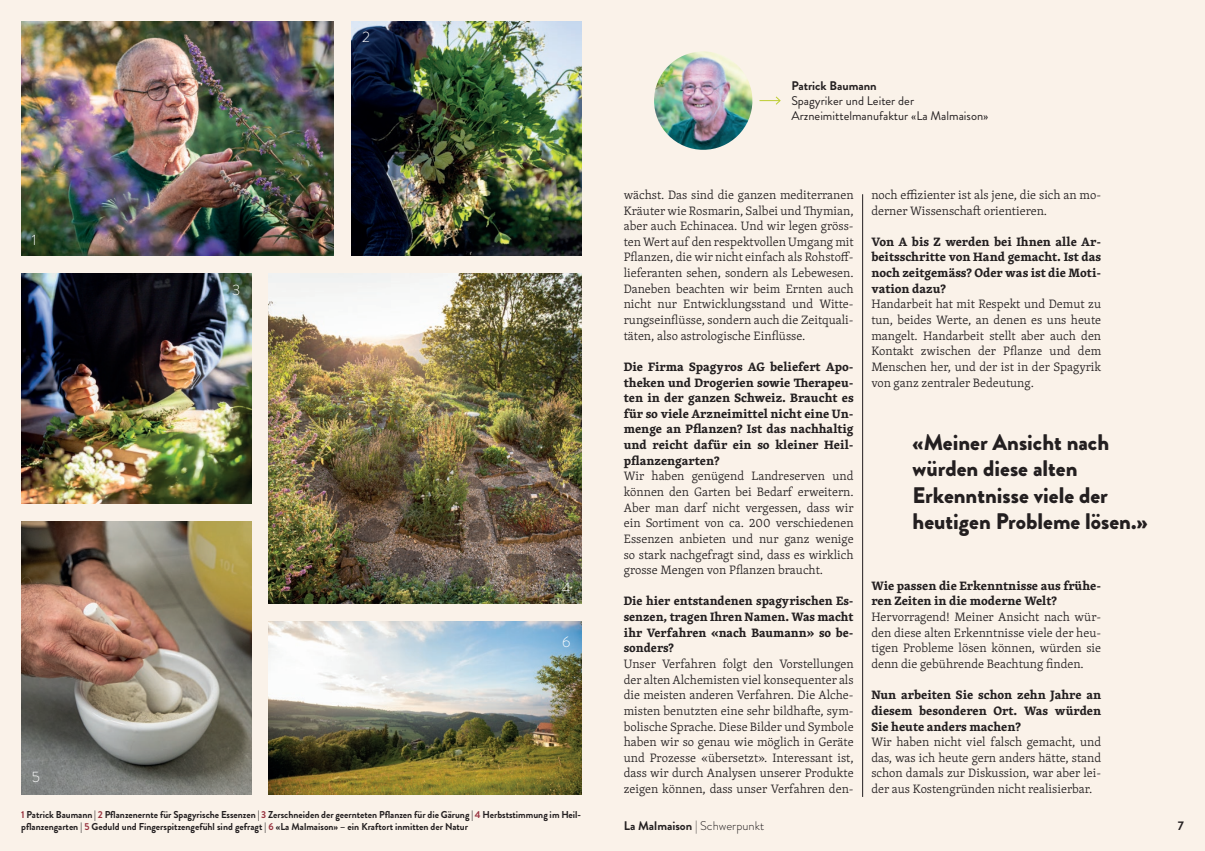
<style>
.page{position:relative;width:1205px;height:851px;background:#fff}
.page>*{position:absolute;margin:0;border:0;box-sizing:border-box;transform-origin:0 0}
.t1{font:900 22.5px/26.2px "Brandon Grotesque";color:#231f20}
.t2{font:300 15px "Brandon Grotesque";color:#fff}
.t3{font:300 12.5px/15.6px "Skolar Latin";color:#231f20;text-align:justify}
.t4{font:700 12.5px/15.6px "Skolar Latin";color:#231f20;text-align:justify}
.t5{font:12.5px/15px "Brandon Grotesque";color:#231f20}
.t6{font:300 12.5px "Brandon Grotesque";color:#231f20}
.t7{font:700 12.5px "Brandon Grotesque";color:#231f20}
.t8{font:700 10px/12px "Brandon Grotesque";color:#231f20}
.s1{color:#98333f}
.s2{font-weight:700}
</style>
<div class="page">
<div style="left:0;top:0;width:1205px;height:850px;background:#faf2e9"></div>
<hr style="left:862px;top:194px;width:1px;height:602px;background:#231f20">
<img style="left:351px;top:21px;width:230px;height:235px">
<img style="left:269px;top:273px;width:312px;height:330px">
<img style="left:21px;top:521px;width:230px;height:273px">
<img style="left:21px;top:21px;width:313px;height:235px">
<img style="left:21px;top:273px;width:230px;height:230px">
<img style="left:269px;top:621px;width:312px;height:173px">
<img style="left:654px;top:51px;width:98px;height:99px;border-radius:49px">
<svg style="left:759px;top:96px;width:21px;height:9px"></svg>
<p class="t2" style="left:32px;top:230px;width:6px">1</p>
<p class="t2" style="left:32px;top:766px;width:10px">5</p>
<p class="t2" style="left:232px;top:279px;width:10px">3</p>
<p class="t2" style="left:362px;top:27px;width:9px">2</p>
<p class="t2" style="left:562px;top:577px;width:10px">4</p>
<p class="t2" style="left:562px;top:631px;width:10px">6</p>
<p class="t8" style="left:21px;top:808px;width:561px"><span class="s1">1</span> Patrick Baumann | <span class="s1">2</span> Pflanzenernte für Spagyrische Essenzen | <span class="s1">3</span> Zerschneiden der geernteten Pflanzen für die Gärung | <span class="s1">4</span> Herbststimmung im Heil&shy;pflanzengarten | <span class="s1">5</span> Geduld und Fingerspitzengefühl sind gefragt | <span class="s1">6</span> «La Malmaison» – ein Kraftort inmitten der Natur</p>
<p class="t7" style="left:791px;top:77px;width:87px">Patrick Baumann</p>
<p class="t5" style="left:791px;top:93px;width:198px">Spagyriker und Leiter der<br>Arzneimittelmanufaktur «La Malmaison»</p>
<p class="t3" style="left:871px;top:186px;width:231px">noch effizienter ist als jene, die sich an mo&shy;derner Wissenschaft orientieren.</p>
<p class="t4" style="left:871px;top:233px;width:231px">Von A bis Z werden bei Ihnen alle Ar&shy;beitsschritte von Hand gemacht. Ist das noch zeitgemäss? Oder was ist die Moti&shy;vation dazu?</p>
<p class="t3" style="left:871px;top:296px;width:231px">Handarbeit hat mit Respekt und Demut zu tun, beides Werte, an denen es uns heute mangelt. Handarbeit stellt aber auch den Kontakt zwischen der Pflanze und dem Menschen her, und der ist in der Spagyrik von ganz zentraler Bedeutung.</p>
<p class="t3" style="left:624px;top:186px;width:231px">wächst. Das sind die ganzen mediterranen Kräuter wie Rosmarin, Salbei und Thymian, aber auch Echinacea. Und wir legen gröss&shy;ten Wert auf den respektvollen Umgang mit Pflanzen, die wir nicht einfach als Rohstoff&shy;lieferanten sehen, sondern als Lebewesen.<br>Daneben beachten wir beim Ernten auch nicht nur Entwicklungsstand und Witte&shy;rungseinflüsse, sondern auch die Zeitquali&shy;täten, also astrologische Einflüsse.</p>
<p class="t4" style="left:624px;top:358px;width:231px">Die Firma Spagyros AG beliefert Apo&shy;theken und Drogerien sowie Therapeu&shy;ten in der ganzen Schweiz. Braucht es für so viele Arzneimittel nicht eine Un&shy;menge an Pflanzen? Ist das nachhaltig und reicht dafür ein so kleiner Heil&shy;pflanzengarten?</p>
<p class="t3" style="left:624px;top:468px;width:231px">Wir haben genügend Landreserven und können den Garten bei Bedarf erweitern.<br>Aber man darf nicht vergessen, dass wir ein Sortiment von ca. 200 verschiedenen Essenzen anbieten und nur ganz wenige so stark nachgefragt sind, dass es wirklich grosse Mengen von Pflanzen braucht.</p>
<p class="t4" style="left:624px;top:592px;width:231px">Die hier entstandenen spagyrischen Es&shy;senzen, tragen Ihren Namen. Was macht ihr Verfahren «nach Baumann» so be&shy;sonders?</p>
<p class="t3" style="left:624px;top:655px;width:231px">Unser Verfahren folgt den Vorstellungen der alten Alchemisten viel konsequenter als die meisten anderen Verfahren. Die Alche&shy;misten benutzten eine sehr bildhafte, sym&shy;bolische Sprache. Diese Bilder und Symbole haben wir so genau wie möglich in Geräte und Prozesse «übersetzt». Interessant ist, dass wir durch Analysen unserer Produkte zeigen können, dass unser Verfahren den-</p>
<p class="t6" style="left:624px;top:816px;width:142px"><span class="s2">La Malmaison</span> | Schwerpunkt</p>
<p class="t7" style="left:1177px;top:816px;width:8px">7</p>
<h1 class="t1" style="left:912px;top:429px;width:237px">«Meiner Ansicht nach würden diese alten<br>Erkenntnisse viele der heutigen Probleme lösen.»</h1>
<p class="t4" style="left:871px;top:577px;width:231px">Wie passen die Erkenntnisse aus frühe&shy;ren Zeiten in die moderne Welt?</p>
<p class="t3" style="left:871px;top:608px;width:231px">Hervorragend! Meiner Ansicht nach wür&shy;den diese alten Erkenntnisse viele der heu&shy;tigen Probleme lösen können, würden sie denn die gebührende Beachtung finden.</p>
<p class="t4" style="left:871px;top:686px;width:231px">Nun arbeiten Sie schon zehn Jahre an diesem besonderen Ort. Was würden Sie heute anders machen?</p>
<p class="t3" style="left:871px;top:733px;width:231px">Wir haben nicht viel falsch gemacht, und das, was ich heute gern anders hätte, stand schon damals zur Diskussion, war aber lei&shy;der aus Kostengründen nicht realisierbar.</p>
</div>
